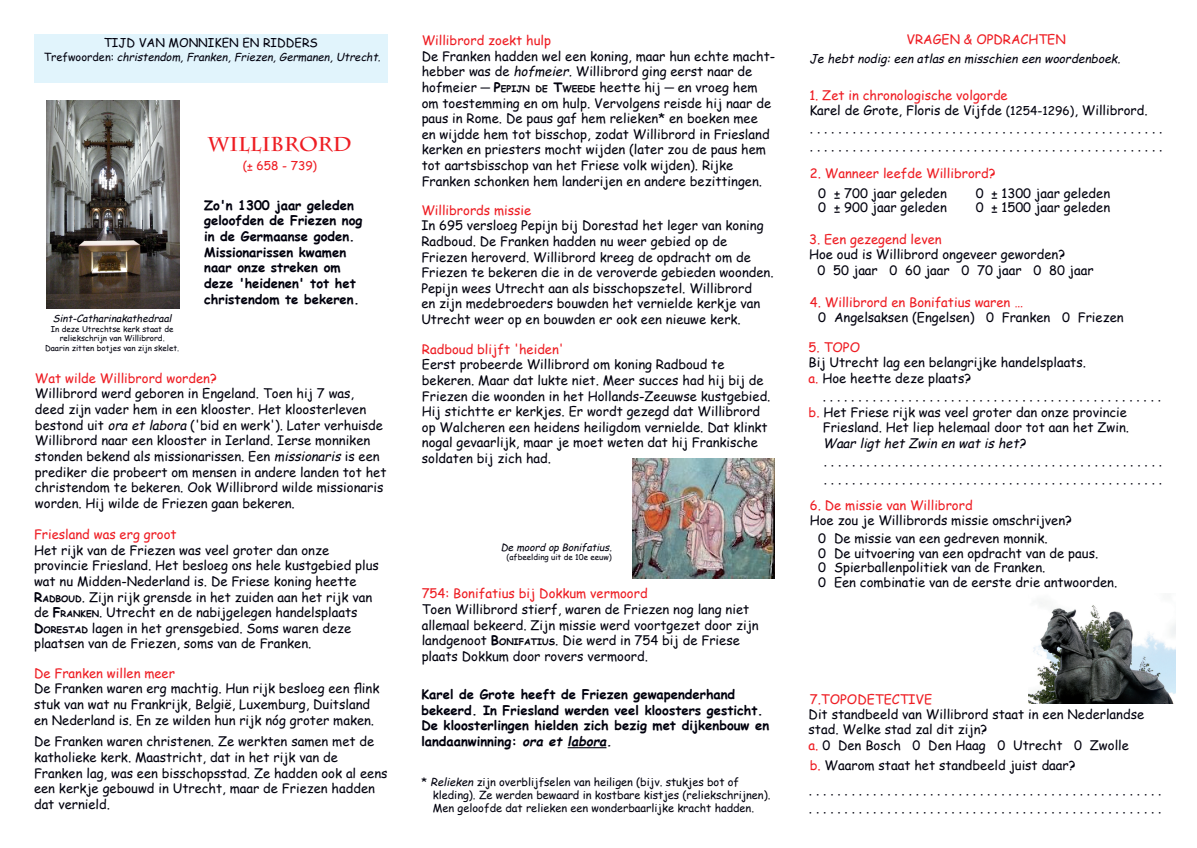
<style>
.page{position:relative;width:1197px;height:848px;background:#fff}
.page>*{position:absolute;margin:0;border:0;box-sizing:border-box;transform-origin:0 0}
.t1{font:700 20px "Charlemagne Std";color:#ee1d23}
.t2{font:13px/15.6px "Comic Sans MS";color:#00000d}
.t3{font:700 13px/15.6px "Comic Sans MS";color:#00000d}
.t4{font:13px "Comic Sans MS";color:#ee1d23}
.t5{font:italic 13px "Comic Sans MS";color:#00000d}
.t6{font:italic 12px "Comic Sans MS";color:#00000d}
.t7{font:12px "Comic Sans MS";color:#00000d}
.t8{font:12px "Comic Sans MS";color:#ee1d23}
.t9{font:11px/13.2px "Comic Sans MS";color:#00000d}
.t10{font:italic 11px "Comic Sans MS";color:#00000d}
.t11{font:italic 10px "Comic Sans MS";color:#00000d}
.t12{font:8px/9.6px "Comic Sans MS";color:#00000d;text-align:center}
.s1{font-style:normal}
.s2{font-style:italic}
.s3{font-weight:700}
.s4{font-weight:700;font-size:9.1px}
.s5{color:#ee1d23}
.s6{font-size:12px}
</style>
<div class="page">
<div style="left:34px;top:34px;width:353px;height:49px;background:#e1f4fc"></div>
<hr style="left:567px;top:747px;width:39px;height:1px;background:#00000d">
<img style="left:632px;top:459px;width:142px;height:120px">
<img style="left:1028px;top:602px;width:146px;height:101px">
<img style="left:47px;top:101px;width:132px;height:207px">
<p class="t7" style="left:104px;top:33px;width:215px">TIJD VAN MONNIKEN EN RIDDERS</p>
<p class="t10" style="left:44px;top:49px;width:341px"><span class="s1">T r e f w o o r d e n :</span> christendom,Franken,Friezen,Germanen,Utrecht.</p>
<h1 class="t1" style="left:208px;top:132px;width:145px">WILLIBRORD</h1>
<p class="t8" style="left:243px;top:157px;width:76px">(± 658 - 739)</p>
<p class="t11" style="left:53px;top:311px;width:123px">Sint-Catharinakathedraal</p>
<p class="t12" style="left:45px;top:324px;width:136px">In deze Utrechtse kerk staat de reliekschrijn van Willibrord.<br>Daarin zitten botjes van zijn skelet.</p>
<p class="t3" style="left:204px;top:197px;width:160px">Zo'n 1300 jaar geleden geloofden de Friezen nog in de Germaanse goden.<br>Missionarissen kwamen naar onze streken om deze 'heidenen' tot het christendom te bekeren.</p>
<p class="t4" style="left:35px;top:368px;width:183px">Wat wilde Willibrord worden?</p>
<p class="t2" style="left:35px;top:385px;width:353px">Willibrord werd geboren in Engeland. Toen hij 7 was, deed zijn vader hem in een klooster. Het kloosterleven bestond uit <span class="s2">ora et labora</span> ('bid en werk'). Later verhuisde Willibrord naar een klooster in Ierland. Ierse monniken stonden bekend als missionarissen. Een <span class="s2">missionaris</span> is een prediker die probeert om mensen in andere landen tot het christendom te bekeren. Ook Willibrord wilde missionaris worden. Hij wilde de Friezen gaan bekeren.</p>
<p class="t4" style="left:34px;top:525px;width:144px">Friesland was erg groot</p>
<p class="t2" style="left:34px;top:541px;width:346px">Het rijk van de Friezen was veel groter dan onze provincie Friesland. Het besloeg ons hele kustgebied plus wat nu Midden-Nederland is. De Friese koning heette <span class="s3">R</span><span class="s4">ADBOUD</span>. Zijn rijk grensde in het zuiden aan het rijk van de <span class="s3">F</span><span class="s4">RANKEN</span>. Utrecht en de nabijgelegen handelsplaats <span class="s3">D</span><span class="s4">ORESTAD</span> lagen in het grensgebied. Soms waren deze plaatsen van de Friezen, soms van de Franken.</p>
<p class="t4" style="left:34px;top:663px;width:142px">De Franken willen meer</p>
<p class="t2" style="left:34px;top:680px;width:347px">De Franken waren erg machtig. Hun rijk besloeg een flink stuk van wat nu Frankrijk, België, Luxemburg, Duitsland en Nederland is. En ze wilden hun rijk nóg groter maken.</p>
<p class="t2" style="left:34px;top:733px;width:355px">De Franken waren christenen. Ze werkten samen met de katholieke kerk. Maastricht, dat in het rijk van de Franken lag, was een bisschopsstad. Ze hadden ook al eens een kerkje gebouwd in Utrecht, maar de Friezen hadden dat vernield.</p>
<p class="t4" style="left:421px;top:31px;width:131px">Willibrord zoekt hulp</p>
<p class="t2" style="left:421px;top:48px;width:355px">De Franken hadden wel een koning, maar hun echte macht&shy;hebber was de <span class="s2">hofmeier.</span>Willibrord ging eerst naar de hofmeier ─ <span class="s3">P</span><span class="s4">EPIJN DE</span> <span class="s3">T</span><span class="s4">WEEDE</span> heette hij ─ en vroeg hem om toestemming en om hulp. Vervolgens reisde hij naar de paus in Rome. De paus gaf hem relieken* en boeken mee<br>en wijdde hem tot bisschop, zodat Willibrord in Friesland kerken en priesters mocht wijden (later zou de paus hem tot aartsbisschop van het Friese volk wijden). Rijke Franken schonken hem landerijen en andere bezittingen.</p>
<p class="t4" style="left:421px;top:200px;width:111px">Willibrords missie</p>
<p class="t2" style="left:421px;top:217px;width:354px">In 695 versloeg Pepijn bij Dorestad het leger van koning Radboud. De Franken hadden nu weer gebied op de Friezen heroverd. Willibrord kreeg de opdracht om de Friezen te bekeren die in de veroverde gebieden woonden.<br>Pepijn wees Utrecht aan als bisschopszetel. Willibrord<br>en zijn medebroeders bouwden het vernielde kerkje van Utrecht weer op en bouwden er ook een nieuwe kerk.</p>
<p class="t4" style="left:422px;top:339px;width:143px">Radboud blijft 'heiden'</p>
<p class="t2" style="left:422px;top:356px;width:350px">Eerst probeerde Willibrord om koning Radboud te bekeren. Maar dat lukte niet. Meer succes had hij bij de Friezen die woonden in het Hollands-Zeeuwse kustgebied.<br>Hij stichtte er kerkjes. Er wordt gezegd dat Willibrord op Walcheren een heidens heiligdom vernielde. Dat klinkt nogal gevaarlijk, maar je moet weten dat hij Frankische soldaten bij zich had.</p>
<p class="t11" style="left:500px;top:539px;width:115px">De moord op Bonifatius.</p>
<p class="t12" style="left:506px;top:552px;width:107px">(afbeelding uit de 10e eeuw)</p>
<p class="t4" style="left:421px;top:584px;width:227px">754: Bonifatius bij Dokkum vermoord</p>
<p class="t2" style="left:421px;top:601px;width:338px">Toen Willibrord stierf, waren de Friezen nog lang niet allemaal bekeerd. Zijn missie werd voortgezet door zijn landgenoot <span class="s3">B</span><span class="s4">ONIFATIUS</span>. Die werd in 754 bij de Friese plaats Dokkum door rovers vermoord.</p>
<p class="t3" style="left:421px;top:686px;width:349px">Karel de Grote heeft de Friezen gewapenderhand bekeerd. In Friesland werden veel kloosters gesticht.<br>De kloosterlingen hielden zich bezig met dijkenbouw en landaanwinning: <span class="s2">ora et labora.</span></p>
<p class="t9" style="left:433px;top:775px;width:339px;text-indent:-11px">* <span class="s2">Relieken</span> zijn overblijfselen van heiligen (bijv. stukjes bot of kleding). Ze werden bewaard in kostbare kistjes (reliekschrijnen).<br>Men geloofde dat relieken een wonderbaarlijke kracht hadden.</p>
<p class="t4" style="left:906px;top:30px;width:161px">VRAGEN &amp; OPDRACHTEN</p>
<p class="t6" style="left:809px;top:50px;width:315px">Je hebt nodig:een atlas en misschien een woordenboek.</p>
<p class="t2" style="left:809px;top:87px;width:340px"><span class="s5">1. Zet in chronologische volgorde<br></span>Karel de Grote, Floris de Vijfde <span class="s6">(1254-1296)</span>, Willibrord.</p>
<p class="t2" style="left:809px;top:119px;width:354px;line-height:18px">. . . . . . . . . . . . . . . . . . . . . . . . . . . . . . . . . . . . . . . . . . . . . . . . . . . . . . . . . . . . . . . . . . . . . . . . . . . . . . . . . . . . . . . . . . . . . . . . . . . .</p>
<p class="t4" style="left:809px;top:163px;width:187px">2. Wanneer leefde Willibrord?</p>
<p class="t2" style="left:818px;top:185px;width:130px;line-height:14.6px">0 ± 700 jaar geleden<br>0 ± 900 jaar geleden</p>
<p class="t2" style="left:975px;top:185px;width:136px;line-height:14.6px">0 ± 1300 jaar geleden<br>0 ± 1500 jaar geleden</p>
<p class="t4" style="left:809px;top:229px;width:134px">3. Een gezegend leven</p>
<p class="t2" style="left:817px;top:246px;width:277px;text-indent:-9px">Hoe oud is Willibrord ongeveer geworden?<br>0 50 jaar 0 60 jaar 0 70 jaar 0 80 jaar</p>
<p class="t4" style="left:809px;top:292px;width:215px">4. Willibrord en Bonifatius waren …</p>
<p class="t2" style="left:818px;top:309px;width:307px">0 Angelsaksen (Engelsen) 0 Franken 0 Friezen</p>
<p class="t4" style="left:808px;top:337px;width:53px">5. TOPO</p>
<p class="t2" style="left:808px;top:354px;width:279px">Bij Utrecht lag een belangrijke handelsplaats. <span class="s5">a.</span> Hoe heette deze plaats?</p>
<p class="t2" style="left:822px;top:388px;width:340px">. . . . . . . . . . . . . . . . . . . . . . . . . . . . . . . . . . . . . . . . . . . . . . . .</p>
<p class="t2" style="left:808px;top:403px;width:320px"><span class="s5">b.</span> Het Friese rijk was veel groter dan onze provincie</p>
<p class="t2" style="left:822px;top:419px;width:308px">Friesland. Het liep helemaal door tot aan het Zwin.</p>
<p class="t5" style="left:822px;top:433px;width:207px">Waar ligt het Zwin en wat is het?</p>
<p class="t2" style="left:823px;top:451px;width:340px;line-height:18px">. . . . . . . . . . . . . . . . . . . . . . . . . . . . . . . . . . . . . . . . . . . . . . . . . . . . . . . . . . . . . . . . . . . . . . . . . . . . . . . . . . . . . . . . . . . . . . . .</p>
<p class="t4" style="left:809px;top:495px;width:164px">6. De missie van Willibrord</p>
<p class="t2" style="left:818px;top:511px;width:255px;line-height:18px;text-indent:-9px">Hoe zou je Willibrords missie omschrijven?<br>0 De missie van een gedreven monnik.</p>
<p class="t2" style="left:818px;top:545px;width:300px;line-height:14.6px">0 De uitvoering van een opdracht van de paus.<br>0 Spierballenpolitiek van de Franken.<br>0 Een combinatie van de eerste drie antwoorden.</p>
<p class="t4" style="left:809px;top:689px;width:124px">7.TOPODETECTIVE</p>
<p class="t2" style="left:808px;top:706px;width:337px">Dit standbeeld van Willibrord staat in een Nederlandse stad. Welke stad zal dit zijn?<br><span class="s5">a.</span> 0 Den Bosch 0 Den Haag 0 Utrecht 0 Zwolle</p>
<p class="t2" style="left:808px;top:753px;width:354px;line-height:24.5px"><span class="s5">b.</span> Waarom staat het standbeeld juist daar?<br>. . . . . . . . . . . . . . . . . . . . . . . . . . . . . . . . . . . . . . . . . . . . . . . . . .</p>
<p class="t2" style="left:808px;top:800px;width:354px">. . . . . . . . . . . . . . . . . . . . . . . . . . . . . . . . . . . . . . . . . . . . . . . . . .</p>
</div>
